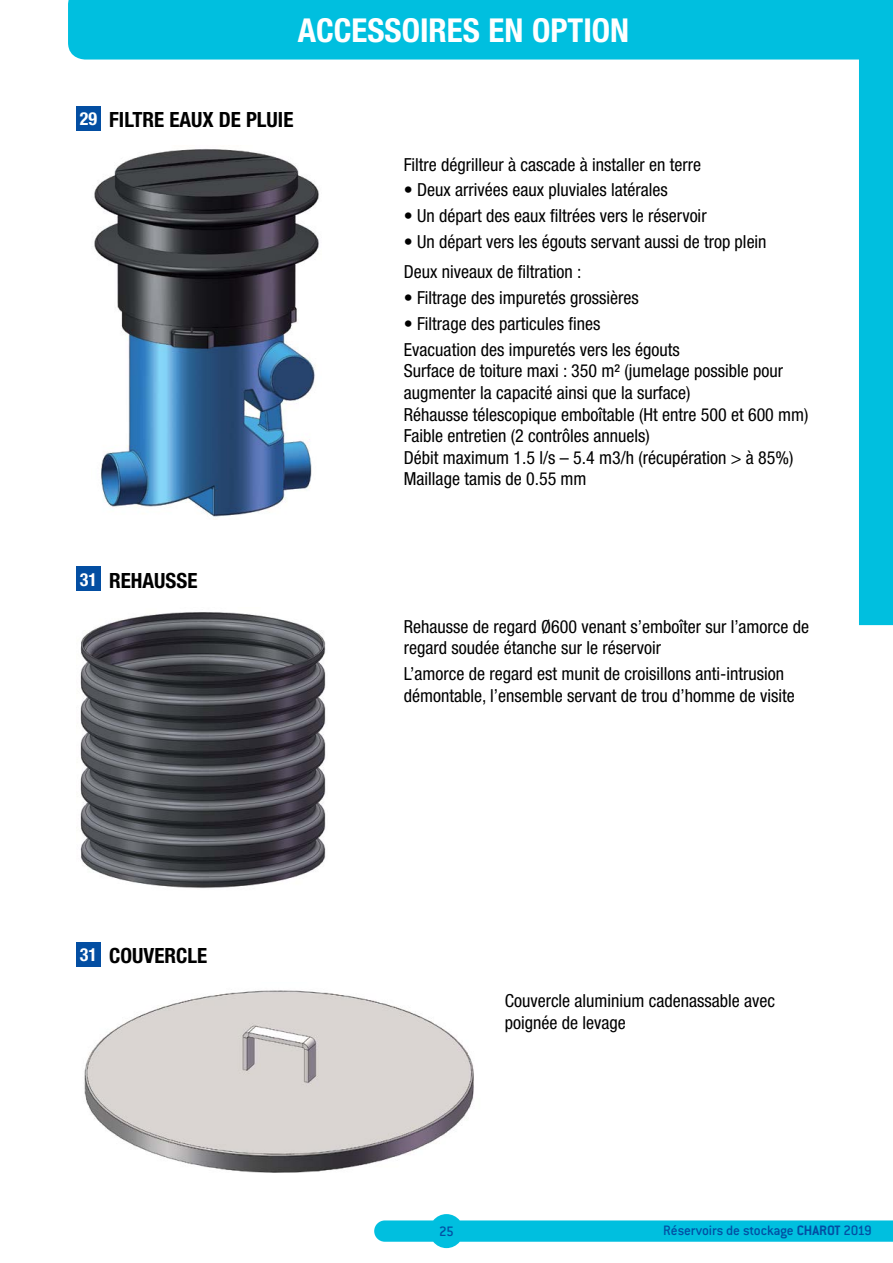
<style>
.page{position:relative;width:893px;height:1263px;background:#fff}
.page>*{position:absolute;margin:0;border:0;box-sizing:border-box;transform-origin:0 0}
.t1{font:700 condensed 33px "Helvetica Neue";color:#fff}
.t2{font:700 condensed 21px "Helvetica Neue";color:#000}
.t3{font:condensed 18px/21.6px "Helvetica Neue";color:#000}
.t4{font:500 15px "Conduit ITC";letter-spacing:-.015em;color:#034ea2}
.s1{font-size:18px;color:#fff}
.s2{font-weight:700}
</style>
<div class="page">
<svg style="left:374px;top:1214px;width:519px;height:34px"></svg>
<div style="left:68px;top:0;width:791px;height:60px;background:#00bfdf"></div>
<div style="left:859px;top:0;width:34px;height:625px;background:#00bfdf"></div>
<div style="left:77px;top:566px;width:24px;height:24px;background:#034ea2"></div>
<div style="left:77px;top:942px;width:24px;height:24px;background:#034ea2"></div>
<div style="left:77px;top:106px;width:24px;height:24px;background:#034ea2"></div>
<img style="left:80px;top:612px;width:246px;height:276px">
<img style="left:84px;top:990px;width:390px;height:183px">
<img style="left:94px;top:149px;width:225px;height:371px">
<h1 class="t1" style="left:298px;top:10px;width:138px">ACCESSOIRES</h1>
<h1 class="t1" style="left:489px;top:10px;width:139px">EN OPTION</h1>
<p class="t2" style="left:80px;top:107px;width:215px"><span class="s1">29</span> FILTRE EAUX DE PLUIE</p>
<p class="t2" style="left:80px;top:567px;width:119px"><span class="s1">31</span> REHAUSSE</p>
<p class="t2" style="left:80px;top:943px;width:129px"><span class="s1">31</span> COUVERCLE</p>
<p class="t3" style="left:404px;top:153px;width:299px">Filtre dégrilleur à cascade à installer en terre</p>
<p class="t3" style="left:404px;top:179px;width:265px">• Deux arrivées eaux pluviales latérales</p>
<p class="t3" style="left:404px;top:205px;width:304px">• Un départ des eaux filtrées vers le réservoir</p>
<p class="t3" style="left:404px;top:227px;width:364px;line-height:30.2px">• Un départ vers les égouts servant aussi de trop plein<br>Deux niveaux de filtration :</p>
<p class="t3" style="left:404px;top:287px;width:236px">• Filtrage des impuretés grossières</p>
<p class="t3" style="left:404px;top:311px;width:277px;line-height:25.8px">• Filtrage des particules fines<br>Evacuation des impuretés vers les égouts</p>
<p class="t3" style="left:404px;top:360px;width:406px">Surface de toiture maxi : 350 m² (jumelage possible pour augmenter la capacité ainsi que la surface)<br>Réhausse télescopique emboîtable (Ht entre 500 et 600 mm)<br>Faible entretien (2 contrôles annuels)<br>Débit maximum 1.5 l/s – 5.4 m3/h (récupération &gt; à 85%)<br>Maillage tamis de 0.55 mm</p>
<p class="t3" style="left:404px;top:615px;width:407px">Rehausse de regard Ø600 venant s’emboîter sur l’amorce de regard soudée étanche sur le réservoir</p>
<p class="t3" style="left:404px;top:663px;width:392px">L’amorce de regard est munit de croisillons anti-intrusion démontable, l’ensemble servant de trou d’homme de visite</p>
<p class="t3" style="left:505px;top:990px;width:272px">Couvercle aluminium cadenassable avec poignée de levage</p>
<p class="t4" style="left:439px;top:1223px;width:16px">25</p>
<p class="t4" style="left:663px;top:1222px;width:210px">Réservoirs de stockage <span class="s2">CHAROT</span> 2019</p>
</div>
